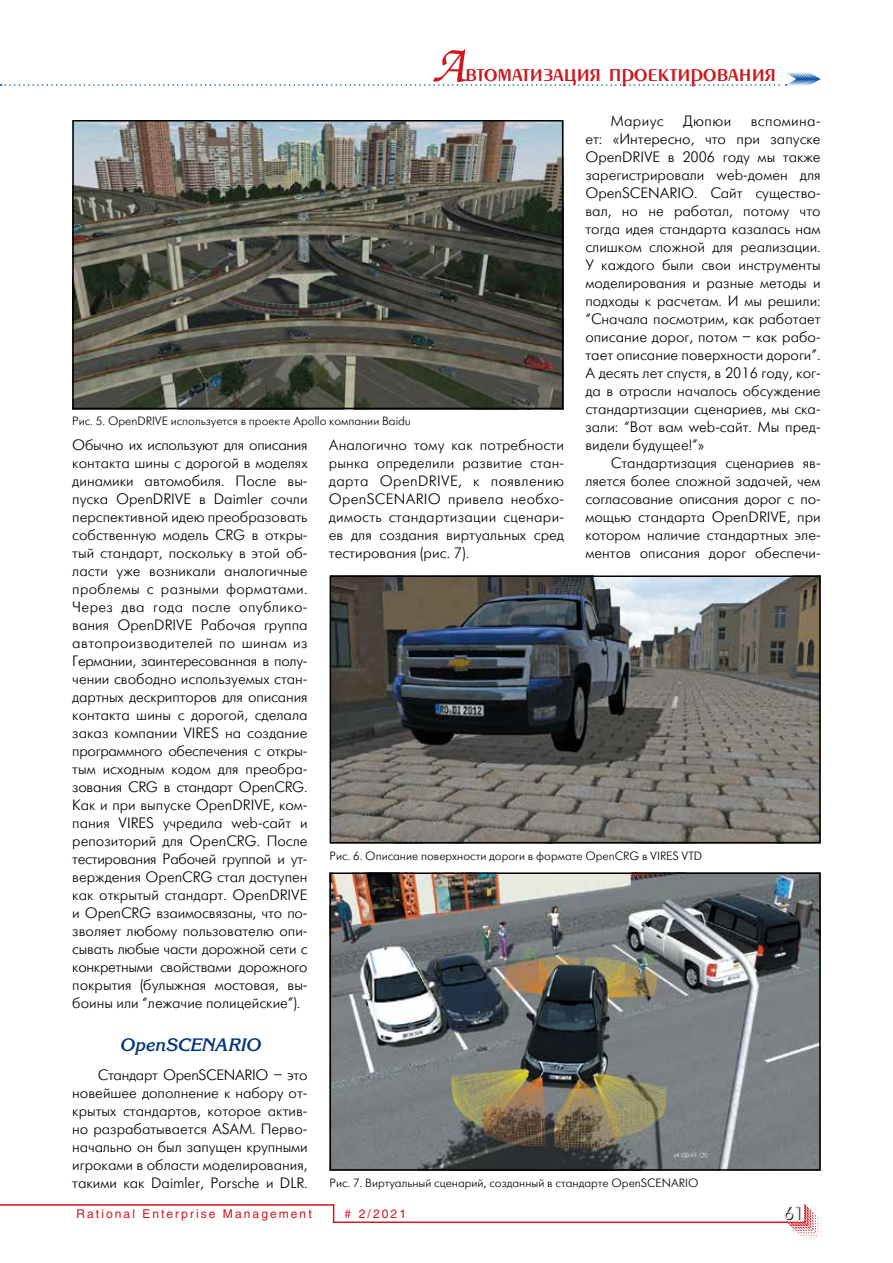
<style>
.page{position:relative;width:893px;height:1263px;background:#fff}
.page>*{position:absolute;margin:0;border:0;box-sizing:border-box;transform-origin:0 0}
.t1{font:27px "Penta Demi";color:#ce171e}
.t2{font:italic 700 18px "Korinna C";color:#00377b}
.t3{font:18px "Futuris Shadow C";color:#000}
.t4{font:15px/18px "Futuris Light C";color:#000;text-align:justify}
.t5{font:12px "Futuris Light C";color:#000}
.t6{font:12px "Helios";letter-spacing:.17em;color:#ce171e}
.s1{font-family:"Zapf Chancery C";font-size:54px}
</style>
<div class="page">
<svg style="left:787px;top:1204px;width:34px;height:34px"></svg>
<hr style="left:0;top:1204px;width:334px;height:2px;background:#ce171e">
<svg style="left:333px;top:1206px;width:1px;height:15px"></svg>
<hr style="left:333px;top:1221px;width:455px;height:2px;background:#ce171e">
<svg style="left:0;top:72px;width:821px;height:14px"></svg>
<img style="left:333px;top:875px;width:485px;height:292px">
<div style="left:330px;top:872px;width:491px;height:298px;border:2px solid #000"></div>
<img style="left:333px;top:578px;width:485px;height:262px">
<div style="left:330px;top:575px;width:491px;height:268px;border:2px solid #000"></div>
<img style="left:75px;top:123px;width:485px;height:283px">
<div style="left:72px;top:120px;width:491px;height:289px;border:2px solid #000"></div>
<h1 class="t1" style="left:432px;top:59px;width:346px"><span class="s1">А</span>втоматизация проектирования</h1>
<p class="t4" style="left:611px;top:112px;width:54px">Мариус</p>
<p class="t4" style="left:683px;top:112px;width:50px">Дюпюи</p>
<p class="t4" style="left:585px;top:112px;width:237px;text-indent:165px">вспомина&shy;ет: «Интересно, что при запуске OpenDRIVE в 2006 году мы также зарегистрировали web-домен для OpenSCENARIO. Сайт существо&shy;вал, но не работал, потому что тогда идея стандарта казалась нам слишком сложной для реализации.<br>У каждого были свои инструменты моделирования и разные методы и подходы к расчетам. И мы решили: “Сначала посмотрим, как работает описание дорог, потом – как рабо&shy;тает описание поверхности дороги”.<br>А десять лет спустя, в 2016 году, ког&shy;да в отрасли началось обсуждение стандартизации сценариев, мы ска&shy;зали: “Вот вам web-сайт. Мы пред&shy;видели будущее!”»</p>
<p class="t4" style="left:585px;top:454px;width:237px;text-indent:26px">Стандартизация сценариев яв&shy;ляется более сложной задачей, чем согласование описания дорог с по&shy;мощью стандарта OpenDRIVE, при котором наличие стандартных эле&shy;ментов описания дорог обеспечи-</p>
<p class="t5" style="left:72px;top:415px;width:340px">Рис. 5. OpenDRIVE используется в проекте Apollo компании Baidu</p>
<p class="t4" style="left:72px;top:436px;width:237px">Обычно их используют для описания контакта шины с дорогой в моделях динамики автомобиля. После вы&shy;пуска OpenDRIVE в Daimler сочли перспективной идею преобразовать собственную модель CRG в откры&shy;тый стандарт, поскольку в этой об&shy;ласти уже возникали аналогичные проблемы с разными форматами.<br>Через два года после опублико&shy;вания OpenDRIVE Рабочая группа автопроизводителей по шинам из Германии, заинтересованная в полу&shy;чении свободно используемых стан&shy;дартных дескрипторов для описания контакта шины с дорогой, сделала заказ компании VIRES на создание программного обеспечения с откры&shy;тым исходным кодом для преобра&shy;зования CRG в стандарт OpenCRG.<br>Как и при выпуске OpenDRIVE, ком&shy;пания VIRES учредила web-сайт и репозиторий для OpenCRG. После тестирования Рабочей группой и ут&shy;верждения OpenCRG стал доступен как открытый стандарт. OpenDRIVE и OpenCRG взаимосвязаны, что по&shy;зволяет любому пользователю опи&shy;сывать любые части дорожной сети с конкретными свойствами дорожного покрытия (булыжная мостовая, вы&shy;боины или “лежачие полицейские”).</p>
<p class="t2" style="left:120px;top:1035px;width:142px">OpenSCENARIO</p>
<p class="t4" style="left:72px;top:1066px;width:237px;text-indent:26px">Стандарт OpenSCENARIO – это новейшее дополнение к набору от&shy;крытых стандартов, которое актив&shy;но разрабатывается ASAM. Перво&shy;начально он был запущен крупными игроками в области моделирования, такими как Daimler, Porsche и DLR.</p>
<p class="t4" style="left:329px;top:436px;width:237px">Аналогично тому как потребности рынка определили развитие стан&shy;дарта OpenDRIVE, к появлению OpenSCENARIO привела необхо&shy;димость стандартизации сценари&shy;ев для создания виртуальных сред тестирования (рис. 7).</p>
<p class="t5" style="left:330px;top:850px;width:374px">Рис. 6. Описание поверхности дороги в формате OpenCRG в VIRES VTD</p>
<p class="t5" style="left:330px;top:1177px;width:370px">Рис. 7. Виртуальный сценарий, созданный в стандарте OpenSCENARIO</p>
<p class="t6" style="left:77px;top:1207px;width:237px">Rational Enterprise Management</p>
<p class="t3" style="left:784px;top:1204px;width:21px">61</p>
<p class="t6" style="left:345px;top:1207px;width:63px"># 2/2021</p>
</div>
